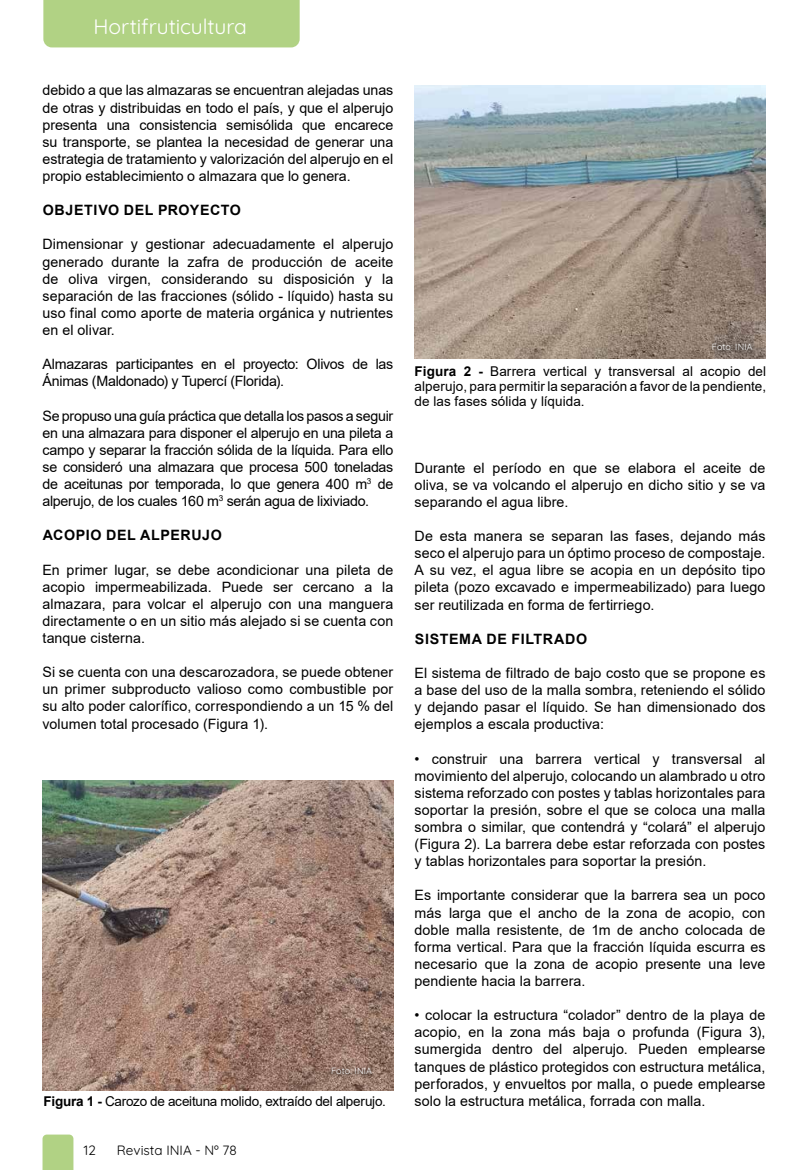
<style>
.page{position:relative;width:808px;height:1170px;background:#fff}
.page>*{position:absolute;margin:0;border:0;box-sizing:border-box;transform-origin:0 0}
.t1{font:300 21px "Quicksand";letter-spacing:-.005em;color:#fff}
.t2{font:14.25px/17.1px "Arial";letter-spacing:.005em;color:#000;text-align:justify}
.t3{font:14.25px/17.1px "Arial";letter-spacing:-.02em;color:#000}
.t4{font:700 14.25px "Arial";letter-spacing:.045em;color:#000}
.t5{font:13.5px/15px "Arial";letter-spacing:-.005em;color:#000;text-align:justify}
.t6{font:300 13.5px "Quicksand";color:#000}
.t7{font:300 9px "Quicksand";letter-spacing:.01em;color:#fff}
.s1{font-weight:700}
</style>
<div class="page">
<div style="left:43px;top:0;width:257px;height:47px;background:#b1d284"></div>
<svg style="left:43px;top:1134px;width:30px;height:35px"></svg>
<img style="left:43px;top:780px;width:350px;height:310px">
<svg style="left:328px;top:1063px;width:48px;height:15px"></svg>
<img style="left:415px;top:85px;width:350px;height:273px">
<svg style="left:708px;top:340px;width:48px;height:15px"></svg>
<h1 class="t1" style="left:93px;top:10px;width:155px">Hortifruticultura</h1>
<p class="t2" style="left:43px;top:82px;width:352px">debido a que las almazaras se encuentran alejadas unas de otras y distribuidas en todo el país, y que el alperujo presenta una consistencia semisólida que encarece su transporte, se plantea la necesidad de generar una estrategia de tratamiento y valorización del alperujo en el propio establecimiento o almazara que lo genera.</p>
<p class="t4" style="left:43px;top:200px;width:200px">OBJETIVO DEL PROYECTO</p>
<p class="t2" style="left:43px;top:236px;width:352px">Dimensionar y gestionar adecuadamente el alperujo generado durante la zafra de producción de aceite de oliva virgen, considerando su disposición y la separación de las fracciones (sólido - líquido) hasta su uso final como aporte de materia orgánica y nutrientes en el olivar.</p>
<p class="t3" style="left:43px;top:355px;width:352px">Almazaras participantes en el proyecto: Olivos de las<br>Ánimas (Maldonado) y Tupercí (Florida).</p>
<p class="t2" style="left:43px;top:407px;width:352px">Se propuso una guía práctica que detalla los pasos a seguir en una almazara para disponer el alperujo en una pileta a campo y separar la fracción sólida de la líquida. Para ello se consideró una almazara que procesa 500 toneladas de aceitunas por temporada, lo que genera 400 m<sup>3</sup> de alperujo, de los cuales 160 m<sup>3</sup> serán agua de lixiviado.</p>
<p class="t4" style="left:43px;top:525px;width:181px">ACOPIO DEL ALPERUJO</p>
<p class="t2" style="left:43px;top:561px;width:352px">En primer lugar, se debe acondicionar una pileta de acopio impermeabilizada. Puede ser cercano a la almazara, para volcar el alperujo con una manguera directamente o en un sitio más alejado si se cuenta con tanque cisterna.</p>
<p class="t2" style="left:43px;top:663px;width:352px">Si se cuenta con una descarozadora, se puede obtener un primer subproducto valioso como combustible por su alto poder calorífico, correspondiendo a un 15 % del volumen total procesado (Figura 1).</p>
<p class="t7" style="left:331px;top:1063px;width:42px">Foto: INIA</p>
<p class="t7" style="left:712px;top:340px;width:42px">Foto: INIA</p>
<p class="t5" style="left:415px;top:363px;width:353px"><span class="s1">Figura 2 -</span> Barrera vertical y transversal al acopio del alperujo, para permitir la separación a favor de la pendiente, de las fases sólida y líquida.</p>
<p class="t2" style="left:415px;top:459px;width:352px">Durante el período en que se elabora el aceite de oliva, se va volcando el alperujo en dicho sitio y se va separando el agua libre.</p>
<p class="t2" style="left:415px;top:527px;width:352px">De esta manera se separan las fases, dejando más seco el alperujo para un óptimo proceso de compostaje.<br>A su vez, el agua libre se acopia en un depósito tipo pileta (pozo excavado e impermeabilizado) para luego ser reutilizada en forma de fertirriego.</p>
<p class="t4" style="left:415px;top:628px;width:174px">SISTEMA DE FILTRADO</p>
<p class="t2" style="left:415px;top:664px;width:352px">El sistema de filtrado de bajo costo que se propone es a base del uso de la malla sombra, reteniendo el sólido y dejando pasar el líquido. Se han dimensionado dos ejemplos a escala productiva:</p>
<p class="t2" style="left:415px;top:749px;width:352px">• construir una barrera vertical y transversal al movimiento del alperujo, colocando un alambrado u otro sistema reforzado con postes y tablas horizontales para soportar la presión, sobre el que se coloca una malla sombra o similar, que contendrá y “colará” el alperujo (Figura 2). La barrera debe estar reforzada con postes y tablas horizontales para soportar la presión.</p>
<p class="t2" style="left:415px;top:886px;width:352px">Es importante considerar que la barrera sea un poco más larga que el ancho de la zona de acopio, con doble malla resistente, de 1m de ancho colocada de forma vertical. Para que la fracción líquida escurra es necesario que la zona de acopio presente una leve pendiente hacia la barrera.</p>
<p class="t2" style="left:415px;top:1006px;width:352px">• colocar la estructura “colador” dentro de la playa de acopio, en la zona más baja o profunda (Figura 3), sumergida dentro del alperujo. Pueden emplearse tanques de plástico protegidos con estructura metálica, perforados, y envueltos por malla, o puede emplearse</p>
<p class="t5" style="left:44px;top:1093px;width:344px"><span class="s1">Figura 1 -</span> Carozo de aceituna molido, extraído del alperujo.</p>
<p class="t2" style="left:415px;top:1091px;width:292px">solo la estructura metálica, forrada con malla.</p>
<p class="t6" style="left:84px;top:1139px;width:14px">12</p>
<p class="t6" style="left:117px;top:1139px;width:121px">Revista INIA - Nº 78</p>
</div>
